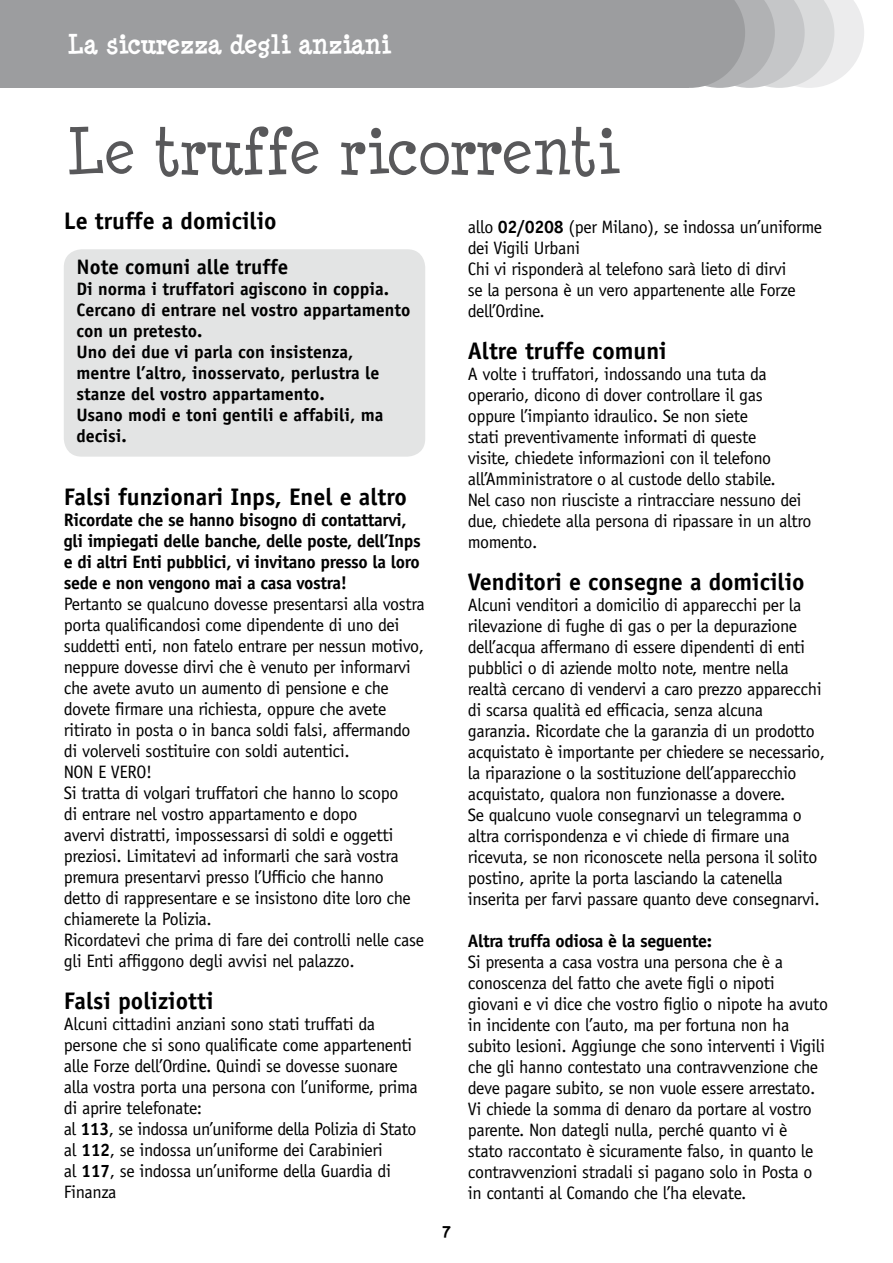
<style>
.page{position:relative;width:893px;height:1263px;background:#fff}
.page>*{position:absolute;margin:0;border:0;box-sizing:border-box;transform-origin:0 0}
.t1{font:63px "Minya Nouvelle";color:#58585a}
.t2{font:700 25.5px "Minya Nouvelle";color:#fff}
.t3{font:700 24px "Officina Sans";color:#000}
.t4{font:700 21px "Officina Sans";color:#000}
.t5{font:18px/21px "Officina Sans";letter-spacing:-.02em;color:#000}
.t6{font:700 18px/21px "Officina Sans";letter-spacing:-.01em;color:#000}
.s1{font-weight:700}
</style>
<div class="page">
<svg style="left:688px;top:0;width:176px;height:88px;background:#c3c4c5"></svg>
<div style="left:0;top:0;width:688px;height:88px;background:#9c9d9f"></div>
<div style="left:64px;top:249px;width:361px;height:208px;background:#e3e4e4;border-radius:18px"></div>
<h2 class="t2" style="left:67px;top:29px;width:325px">La sicurezza degli anziani</h2>
<h1 class="t1" style="left:64px;top:116px;width:554px">Le truffe ricorrenti</h1>
<h3 class="t3" style="left:64px;top:206px;width:214px">Le truffe a domicilio</h3>
<p class="t4" style="left:77px;top:254px;width:213px">Note comuni alle truffe</p>
<p class="t6" style="left:77px;top:278px;width:336px">Di norma i truffatori agiscono in coppia.<br>Cercano di entrare nel vostro appartamento con un pretesto.<br>Uno dei due vi parla con insistenza, mentre l’altro, inosservato, perlustra le stanze del vostro appartamento.<br>Usano modi e toni gentili e affabili, ma decisi.</p>
<p class="t5" style="left:468px;top:216px;width:356px">allo <span class="s1">02/0208</span> (per Milano), se indossa un’uniforme dei Vigili Urbani<br>Chi vi risponderà al telefono sarà lieto di dirvi<br>se la persona è un vero appartenente alle Forze dell’Ordine.</p>
<h3 class="t3" style="left:468px;top:336px;width:201px">Altre truffe comuni</h3>
<p class="t5" style="left:468px;top:363px;width:345px">A volte i truffatori, indossando una tuta da operario, dicono di dover controllare il gas oppure l’impianto idraulico. Se non siete<br>stati preventivamente informati di queste<br>visite, chiedete informazioni con il telefono all’Amministratore o al custode dello stabile.<br>Nel caso non riusciste a rintracciare nessuno dei due, chiedete alla persona di ripassare in un altro momento.</p>
<h3 class="t3" style="left:468px;top:567px;width:338px">Venditori e consegne a domicilio</h3>
<p class="t5" style="left:468px;top:594px;width:359px">Alcuni venditori a domicilio di apparecchi per la rilevazione di fughe di gas o per la depurazione dell’acqua affermano di essere dipendenti di enti pubblici o di aziende molto note, mentre nella realtà cercano di vendervi a caro prezzo apparecchi di scarsa qualità ed efficacia, senza alcuna garanzia. Ricordate che la garanzia di un prodotto acquistato è importante per chiedere se necessario, la riparazione o la sostituzione dell’apparecchio acquistato, qualora non funzionasse a dovere.<br>Se qualcuno vuole consegnarvi un telegramma o altra corrispondenza e vi chiede di firmare una ricevuta, se non riconoscete nella persona il solito postino, aprite la porta lasciando la catenella inserita per farvi passare quanto deve consegnarvi.</p>
<p class="t6" style="left:468px;top:930px;width:246px">Altra truffa odiosa è la seguente:</p>
<p class="t5" style="left:468px;top:951px;width:362px">Si presenta a casa vostra una persona che è a conoscenza del fatto che avete figli o nipoti giovani e vi dice che vostro figlio o nipote ha avuto in incidente con l’auto, ma per fortuna non ha subito lesioni. Aggiunge che sono interventi i Vigili che gli hanno contestato una contravvenzione che deve pagare subito, se non vuole essere arrestato.<br>Vi chiede la somma di denaro da portare al vostro parente. Non dategli nulla, perché quanto vi è<br>stato raccontato è sicuramente falso, in quanto le contravvenzioni stradali si pagano solo in Posta o in contanti al Comando che l’ha elevate.</p>
<h3 class="t3" style="left:64px;top:482px;width:345px">Falsi funzionari Inps, Enel e altro</h3>
<p class="t6" style="left:64px;top:509px;width:358px">Ricordate che se hanno bisogno di contattarvi, gli impiegati delle banche, delle poste, dell’Inps e di altri Enti pubblici, vi invitano presso la loro sede e non vengono mai a casa vostra!</p>
<p class="t5" style="left:64px;top:593px;width:363px">Pertanto se qualcuno dovesse presentarsi alla vostra porta qualificandosi come dipendente di uno dei suddetti enti, non fatelo entrare per nessun motivo, neppure dovesse dirvi che è venuto per informarvi che avete avuto un aumento di pensione e che dovete firmare una richiesta, oppure che avete ritirato in posta o in banca soldi falsi, affermando di volerveli sostituire con soldi autentici.<br>NON E VERO!<br>Si tratta di volgari truffatori che hanno lo scopo<br>di entrare nel vostro appartamento e dopo<br>avervi distratti, impossessarsi di soldi e oggetti preziosi. Limitatevi ad informarli che sarà vostra premura presentarvi presso l’Ufficio che hanno detto di rappresentare e se insistono dite loro che chiamerete la Polizia.<br>Ricordatevi che prima di fare dei controlli nelle case gli Enti affiggono degli avvisi nel palazzo.</p>
<h3 class="t3" style="left:64px;top:986px;width:151px">Falsi poliziotti</h3>
<p class="t5" style="left:64px;top:1013px;width:356px">Alcuni cittadini anziani sono stati truffati da persone che si sono qualificate come appartenenti alle Forze dell’Ordine. Quindi se dovesse suonare alla vostra porta una persona con l’uniforme, prima di aprire telefonate:<br>al <span class="s1">113</span>, se indossa un’uniforme della Polizia di Stato al <span class="s1">112</span>, se indossa un’uniforme dei Carabinieri<br>al <span class="s1">117</span>, se indossa un’uniforme della Guardia di Finanza</p>
</div>
